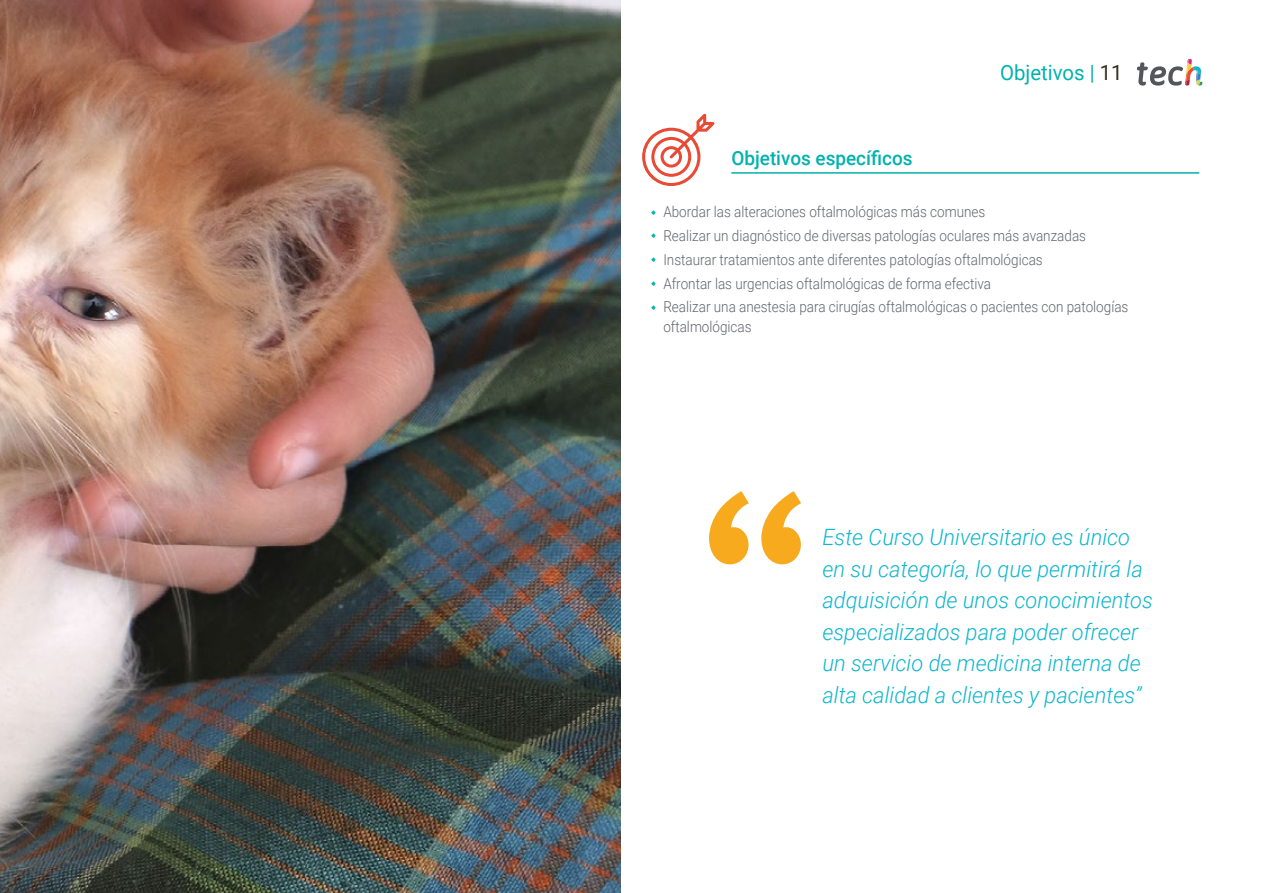
<style>
.page{position:relative;width:1263px;height:893px;background:#fff}
.page>*{position:absolute;margin:0;border:0;box-sizing:border-box;transform-origin:0 0}
.t1{font:italic 300 22.5px/31.5px "Roboto";color:#0fb6cf}
.t2{font:21px "Roboto";color:#00b2af}
.t3{font:500 19.5px "Roboto";color:#00b2af}
.t4{font:300 15px/23.7px "Roboto";color:#61646a;scale:.9 1}
.s1{color:#312e20}
</style>
<div class="page">
<svg style="left:642px;top:114px;width:72px;height:72px"></svg>
<hr style="left:731px;top:173px;width:468px;height:1px;background:#00b2af">
<img style="left:0;top:0;width:621px;height:893px">
<svg style="left:1137px;top:59px;width:65px;height:27px"></svg>
<svg style="left:709px;top:491px;width:92px;height:73px"></svg>
<h2 class="t2" style="left:1000px;top:57px;width:124px">Objetivos | <span class="s1">11</span></h2>
<h3 class="t3" style="left:731px;top:144px;width:183px">Objetivos específicos</h3>
<p class="t4" style="left:663px;top:200px;width:518px">Abordar las alteraciones oftalmológicas más comunes<br>Realizar un diagnóstico de diversas patologías oculares más avanzadas Instaurar tratamientos ante diferentes patologías oftalmológicas<br>Afrontar las urgencias oftalmológicas de forma efectiva<br>Realizar una anestesia para cirugías oftalmológicas o pacientes con patologías</p>
<p class="t4" style="left:663px;top:314px;width:100px">oftalmológicas</p>
<h1 class="t1" style="left:822px;top:520px;width:332px">Este Curso Universitario es único en su categoría, lo que permitirá la adquisición de unos conocimientos especializados para poder ofrecer un servicio de medicina interna de alta calidad a clientes y pacientes”</h1>
</div>
